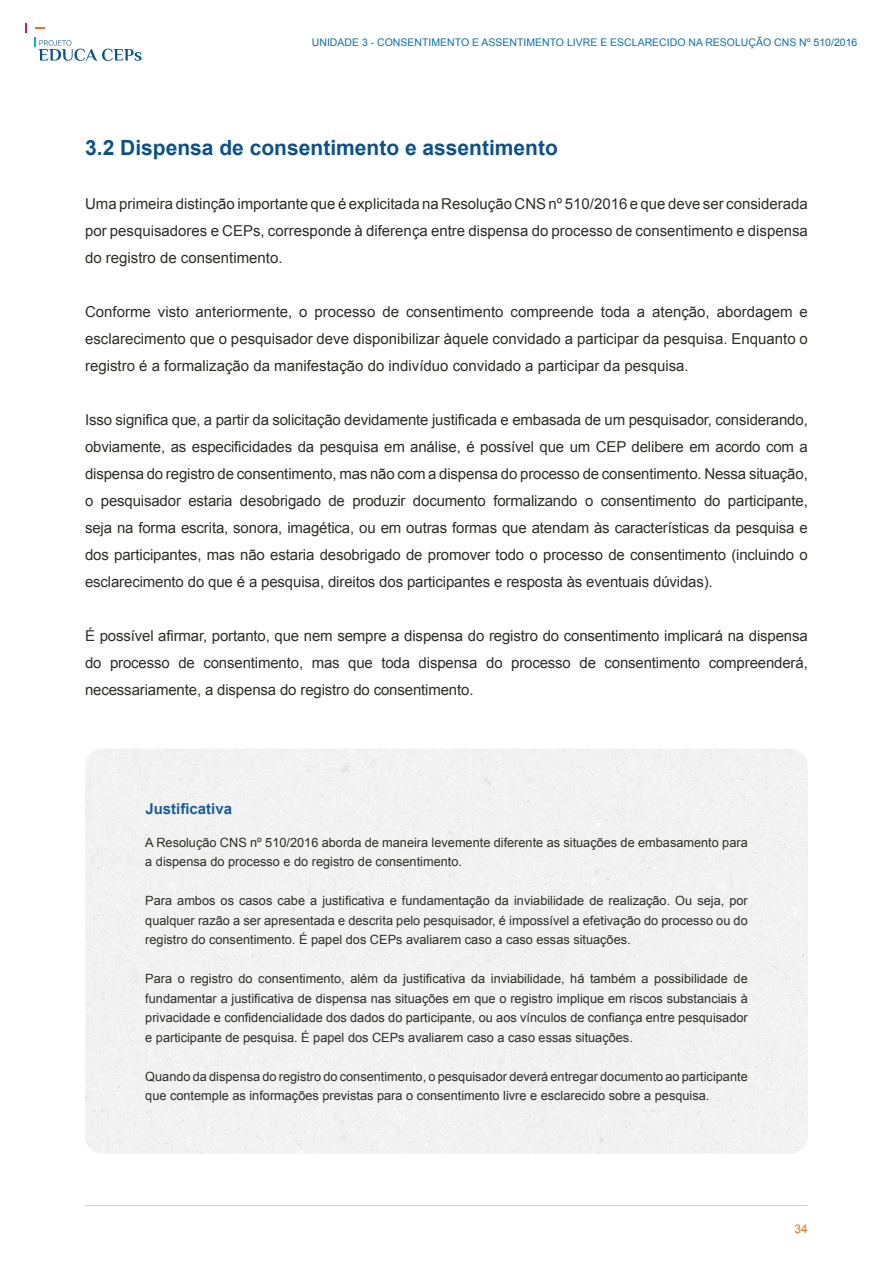
<style>
.page{position:relative;width:893px;height:1263px;background:#fff}
.page>*{position:absolute;margin:0;border:0;box-sizing:border-box;transform-origin:0 0}
.t1{font:700 21px "Arial";color:#0a528f}
.t2{font:15px/27px "Arial";letter-spacing:-.005em;color:#2d2d2c;text-align:justify}
.t3{font:700 15px "Arial";color:#195c95}
.t4{font:12.75px/19.5px "Arial";color:#2d2d2c}
.t5{font:12px "Arial";color:#f27021}
.t6{font:10.5px "Arial";color:#0c71af}
</style>
<div class="page">
<hr style="left:85px;top:1205px;width:723px;height:1px;background:#d0d0d0">
<svg style="left:25px;top:24px;width:2px;height:9px"></svg>
<svg style="left:34px;top:38px;width:108px;height:23px"></svg>
<p class="t6" style="left:312px;top:36px;width:547px">UNIDADE 3 - CONSENTIMENTO E ASSENTIMENTO LIVRE E ESCLARECIDO NA RESOLUÇÃO CNS Nº 510/2016</p>
<h1 class="t1" style="left:85px;top:133px;width:474px">3.2 Dispensa de consentimento e assentimento</h1>
<p class="t2" style="left:85px;top:190px;width:724px">Uma primeira distinção importante que é explicitada na Resolução CNS nº 510/2016 e que deve ser considerada por pesquisadores e CEPs, corresponde à diferença entre dispensa do processo de consentimento e dispensa do registro de consentimento.</p>
<p class="t2" style="left:85px;top:298px;width:724px">Conforme visto anteriormente, o processo de consentimento compreende toda a atenção, abordagem e esclarecimento que o pesquisador deve disponibilizar àquele convidado a participar da pesquisa. Enquanto o registro é a formalização da manifestação do indivíduo convidado a participar da pesquisa.</p>
<p class="t2" style="left:85px;top:406px;width:724px">Isso significa que, a partir da solicitação devidamente justificada e embasada de um pesquisador, considerando, obviamente, as especificidades da pesquisa em análise, é possível que um CEP delibere em acordo com a dispensa do registro de consentimento, mas não com a dispensa do processo de consentimento. Nessa situação, o pesquisador estaria desobrigado de produzir documento formalizando o consentimento do participante, seja na forma escrita, sonora, imagética, ou em outras formas que atendam às características da pesquisa e dos participantes, mas não estaria desobrigado de promover todo o processo de consentimento (incluindo o esclarecimento do que é a pesquisa, direitos dos participantes e resposta às eventuais dúvidas).</p>
<p class="t2" style="left:85px;top:622px;width:724px">É possível afirmar, portanto, que nem sempre a dispensa do registro do consentimento implicará na dispensa do processo de consentimento, mas que toda dispensa do processo de consentimento compreenderá, necessariamente, a dispensa do registro do consentimento.</p>
<p class="t3" style="left:145px;top:798px;width:88px">Justificativa</p>
<p class="t4" style="left:145px;top:832px;width:604px">A Resolução CNS nº 510/2016 aborda de maneira levemente diferente as situações de embasamento para a dispensa do processo e do registro de consentimento.</p>
<p class="t4" style="left:145px;top:891px;width:604px;text-align:justify">Para ambos os casos cabe a justificativa e fundamentação da inviabilidade de realização. Ou seja, por qualquer razão a ser apresentada e descrita pelo pesquisador, é impossível a efetivação do processo ou do registro do consentimento. É papel dos CEPs avaliarem caso a caso essas situações.</p>
<p class="t4" style="left:145px;top:969px;width:604px;text-align:justify">Para o registro do consentimento, além da justificativa da inviabilidade, há também a possibilidade de fundamentar a justificativa de dispensa nas situações em que o registro implique em riscos substanciais à privacidade e confidencialidade dos dados do participante, ou aos vínculos de confiança entre pesquisador e participante de pesquisa. É papel dos CEPs avaliarem caso a caso essas situações.</p>
<p class="t4" style="left:145px;top:1066px;width:604px">Quando da dispensa do registro do consentimento, o pesquisador deverá entregar documento ao participante que contemple as informações previstas para o consentimento livre e esclarecido sobre a pesquisa.</p>
<p class="t5" style="left:795px;top:1221px;width:15px">34</p>
</div>
